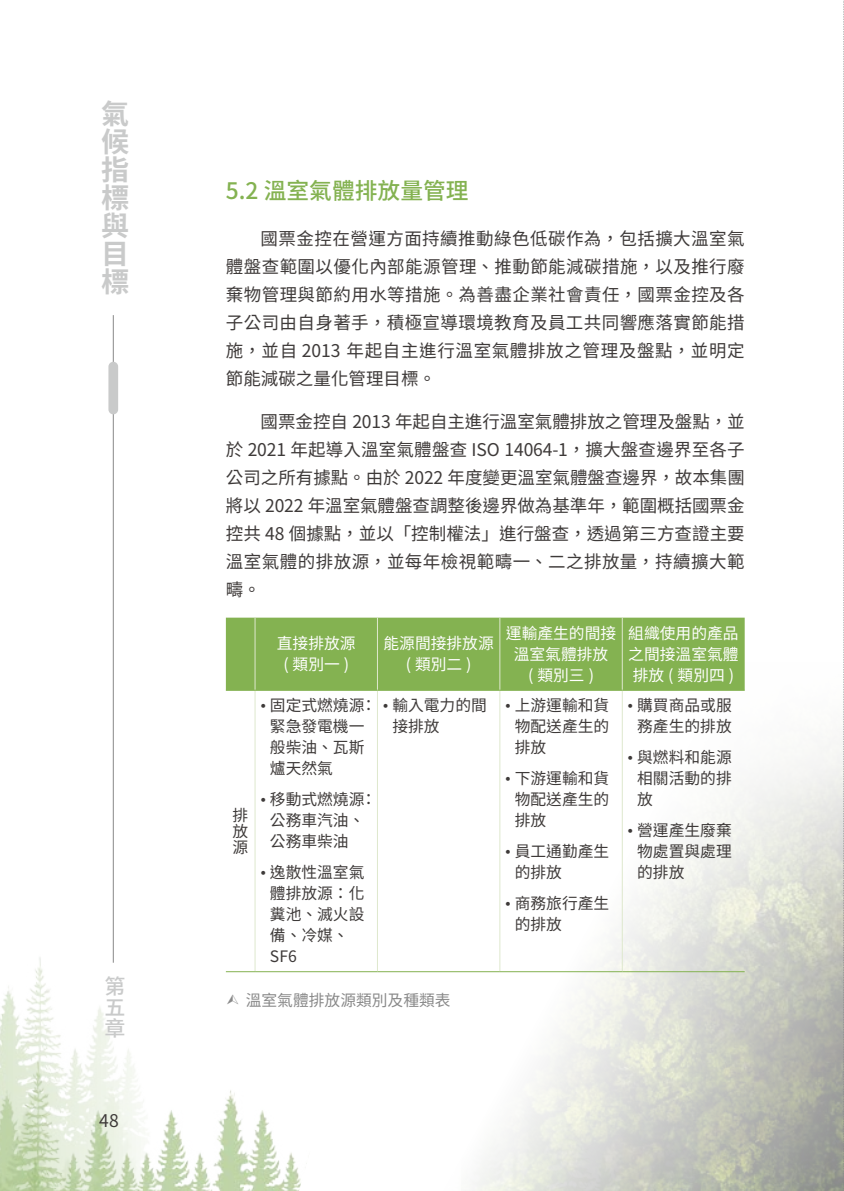
<style>
.page{position:relative;width:844px;height:1191px;background:#fff}
.page>*{position:absolute;margin:0;border:0;box-sizing:border-box;transform-origin:0 0}
.t1{font:700 28px/28px "Noto Sans CJ Ktc";color:#c9caca}
.t2{font:500 22.75px "Noto Sans CJ Ktc";color:#84b251}
.t3{font:500 21px/21px "Noto Sans CJ Ktc";color:#c9caca;text-align:justify}
.t4{font:17.5px/28px "Noto Sans CJ Ktc";letter-spacing:.025em;color:#3e3a39;text-align:justify}
.t5{font:15.75px/21px "Noto Sans CJ Ktc";color:#3e3a39;text-align:justify}
.t6{font:15.75px/21px "Noto Sans CJ Ktc";color:#fff;text-align:center}
.t7{font:15.75px "Noto Sans CJ Ktc";color:#898989}
</style>
<div class="page">
<img style="left:167px;top:1090px;width:120px;height:101px">
<img style="left:0;top:914px;width:167px;height:277px">
<svg style="left:287px;top:617px;width:556px;height:574px"></svg>
<hr style="left:254px;top:690px;width:1px;height:281px;background:#dee8cd">
<hr style="left:377px;top:690px;width:1px;height:281px;background:#dee8cd">
<hr style="left:499px;top:690px;width:1px;height:281px;background:#dee8cd">
<hr style="left:621px;top:690px;width:1px;height:281px;background:#dee8cd">
<div style="left:226px;top:617px;width:518px;height:74px;background:#84b251"></div>
<hr style="left:255px;top:690px;width:122px;height:1px;background:#84b251">
<hr style="left:377px;top:690px;width:122px;height:1px;background:#84b251">
<hr style="left:499px;top:690px;width:123px;height:1px;background:#84b251">
<hr style="left:622px;top:690px;width:122px;height:1px;background:#84b251">
<svg style="left:226px;top:971px;width:29px;height:1px"></svg>
<hr style="left:255px;top:971px;width:122px;height:1px;background:#84b251">
<hr style="left:377px;top:971px;width:122px;height:1px;background:#84b251">
<hr style="left:499px;top:971px;width:123px;height:1px;background:#84b251">
<hr style="left:622px;top:971px;width:122px;height:1px;background:#84b251">
<hr style="left:113px;top:315px;width:1px;height:647px;background:#898989">
<div style="left:108px;top:362px;width:10px;height:52px;background:#c9caca;border-radius:5px"></div>
<svg style="left:843px;top:0;width:1px;height:1191px"></svg>
<h1 class="t1" style="left:101px;top:100px;width:29px">氣候指標與目標</h1>
<p class="t3" style="left:104px;top:976px;width:22px">第五章</p>
<p class="t4" style="left:99px;top:1107px;width:21px">48</p>
<h2 class="t2" style="left:226px;top:178px;width:244px">5.2 溫室氣體排放量管理</h2>
<p class="t4" style="left:226px;top:225px;width:520px;text-indent:35px">國票金控在營運方面持續推動綠色低碳作為，包括擴大溫室氣體盤查範圍以優化內部能源管理、推動節能減碳措施，以及推行廢棄物管理與節約用水等措施。為善盡企業社會責任，國票金控及各子公司由自身著手，積極宣導環境教育及員工共同響應落實節能措施，並自 2013 年起自主進行溫室氣體排放之管理及盤點，並明定節能減碳之量化管理目標。</p>
<p class="t4" style="left:226px;top:407px;width:520px;text-indent:35px">國票金控自 2013 年起自主進行溫室氣體排放之管理及盤點，並於 2021 年起導入溫室氣體盤查 ISO 14064-1，擴大盤查邊界至各子公司之所有據點。由於 2022 年度變更溫室氣體盤查邊界，故本集團將以 2022 年溫室氣體盤查調整後邊界做為基準年，範圍概括國票金控共 48 個據點，並以「控制權法」進行盤查，透過第三方查證主要溫室氣體的排放源，並每年檢視範疇一、二之排放量，持續擴大範疇。</p>
<p class="t6" style="left:277px;top:633px;width:80px">直接排放源( 類別一 )</p>
<p class="t6" style="left:383px;top:633px;width:112px">能源間接排放源( 類別二 )</p>
<p class="t6" style="left:506px;top:623px;width:112px">運輸產生的間接溫室氣體排放<br>( 類別三 )</p>
<p class="t6" style="left:628px;top:623px;width:112px;text-align:justify">組織使用的產品之間接溫室氣體排放 ( 類別四 )</p>
<p class="t5" style="left:232px;top:808px;width:17px;line-height:15.8px">排放源</p>
<p class="t5" style="left:270px;top:695px;width:218px;text-align:left;text-indent:-10px">• 固定式燃燒源： • 輸入電力的間緊急發電機一<br>般柴油、瓦斯<br>爐天然氣</p>
<p class="t5" style="left:270px;top:789px;width:108px;text-align:left;text-indent:-10px">• 移動式燃燒源：公務車汽油、公務車柴油</p>
<p class="t5" style="left:270px;top:862px;width:96px;text-align:left;text-indent:-10px">• 逸散性溫室氣體排放源：化糞池、滅火設備、冷媒、<br>SF6</p>
<p class="t5" style="left:392px;top:716px;width:49px">接排放</p>
<p class="t7" style="left:246px;top:991px;width:206px">溫室氣體排放源類別及種類表</p>
<p class="t5" style="left:514px;top:695px;width:96px;text-indent:-10px">• 上游運輸和貨物配送產生的排放</p>
<p class="t5" style="left:514px;top:768px;width:96px;text-indent:-10px">• 下游運輸和貨物配送產生的排放</p>
<p class="t5" style="left:514px;top:841px;width:96px;text-indent:-10px">• 員工通勤產生的排放</p>
<p class="t5" style="left:514px;top:893px;width:96px;text-indent:-10px">• 商務旅行產生的排放</p>
<p class="t5" style="left:627px;top:695px;width:106px;text-align:right">• 購買商品或服務產生的排放</p>
<p class="t5" style="left:637px;top:747px;width:96px;text-indent:-10px">• 與燃料和能源相關活動的排放</p>
<p class="t5" style="left:637px;top:820px;width:96px;text-indent:-10px">• 營運產生廢棄物處置與處理的排放</p>
</div>
